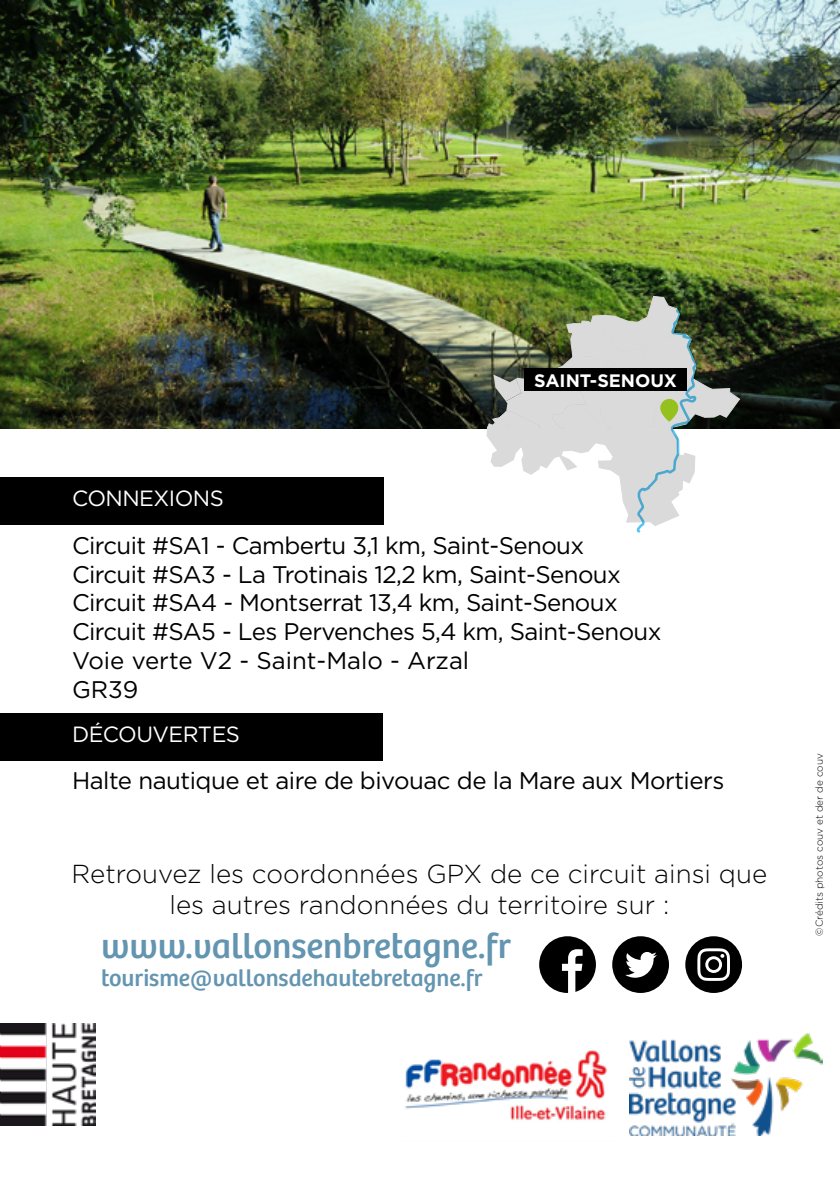
<style>
.page{position:relative;width:840px;height:1191px;background:#fff}
.page>*{position:absolute;margin:0;border:0;box-sizing:border-box;transform-origin:0 0}
.t1{font:36px "Bree";color:#6395b1}
.t2{font:300 26px/31.2px "Gotham";color:#000;text-align:center}
.t3{font:24px/28.8px "Gotham";letter-spacing:-.025em;color:#000}
.t4{font:24px "Bree";color:#6395b1}
.t5{font:22px "Gotham";letter-spacing:-.025em;color:#fff}
.t6{font:700 18px "Gotham";color:#fff}
.t7{font:300 10px "Gotham";color:#000}
</style>
<div class="page">
<img style="left:0;top:1023px;width:95px;height:103px">
<img style="left:0;top:0;width:839px;height:428px">
<svg style="left:486px;top:296px;width:253px;height:237px"></svg>
<div style="left:524px;top:368px;width:162px;height:23px;background:#000"></div>
<div style="left:0;top:477px;width:384px;height:47px;background:#000"></div>
<div style="left:0;top:713px;width:382px;height:47px;background:#000"></div>
<img style="left:629px;top:1033px;width:193px;height:102px">
<img style="left:405px;top:1050px;width:203px;height:70px">
<svg style="left:685px;top:936px;width:56px;height:57px"></svg>
<svg style="left:539px;top:936px;width:56px;height:57px"></svg>
<svg style="left:612px;top:936px;width:56px;height:57px"></svg>
<p class="t5" style="left:72px;top:484px;width:153px">CONNEXIONS</p>
<p class="t6" style="left:534px;top:368px;width:144px">SAINT-SENOUX</p>
<p class="t3" style="left:72px;top:530px;width:590px">Circuit #SA1 - Cambertu 3,1 km, Saint-Senoux Circuit #SA3 - La Trotinais 12,2 km, Saint-Senoux Circuit #SA4 - Montserrat 13,4 km, Saint-Senoux Circuit #SA5 - Les Pervenches 5,4 km, Saint-Senoux Voie verte V2 - Saint-Malo - Arzal<br>GR39</p>
<p class="t5" style="left:72px;top:720px;width:169px">DÉCOUVERTES</p>
<p class="t3" style="left:72px;top:766px;width:653px">Halte nautique et aire de bivouac de la Mare aux Mortiers</p>
<p class="t2" style="left:72px;top:857px;width:696px">Retrouvez les coordonnées GPX de ce circuit ainsi que les autres randonnées du territoire sur :</p>
<h1 class="t1" style="left:101px;top:924px;width:411px">www.vallonsenbretagne.fr</h1>
<p class="t4" style="left:101px;top:964px;width:382px">tourisme@vallonsdehautebretagne.fr</p>
<p class="t7" style="left:812px;top:935px;width:184px;rotate:-90deg">©Crédits photos couv et der de couv</p>
</div>
